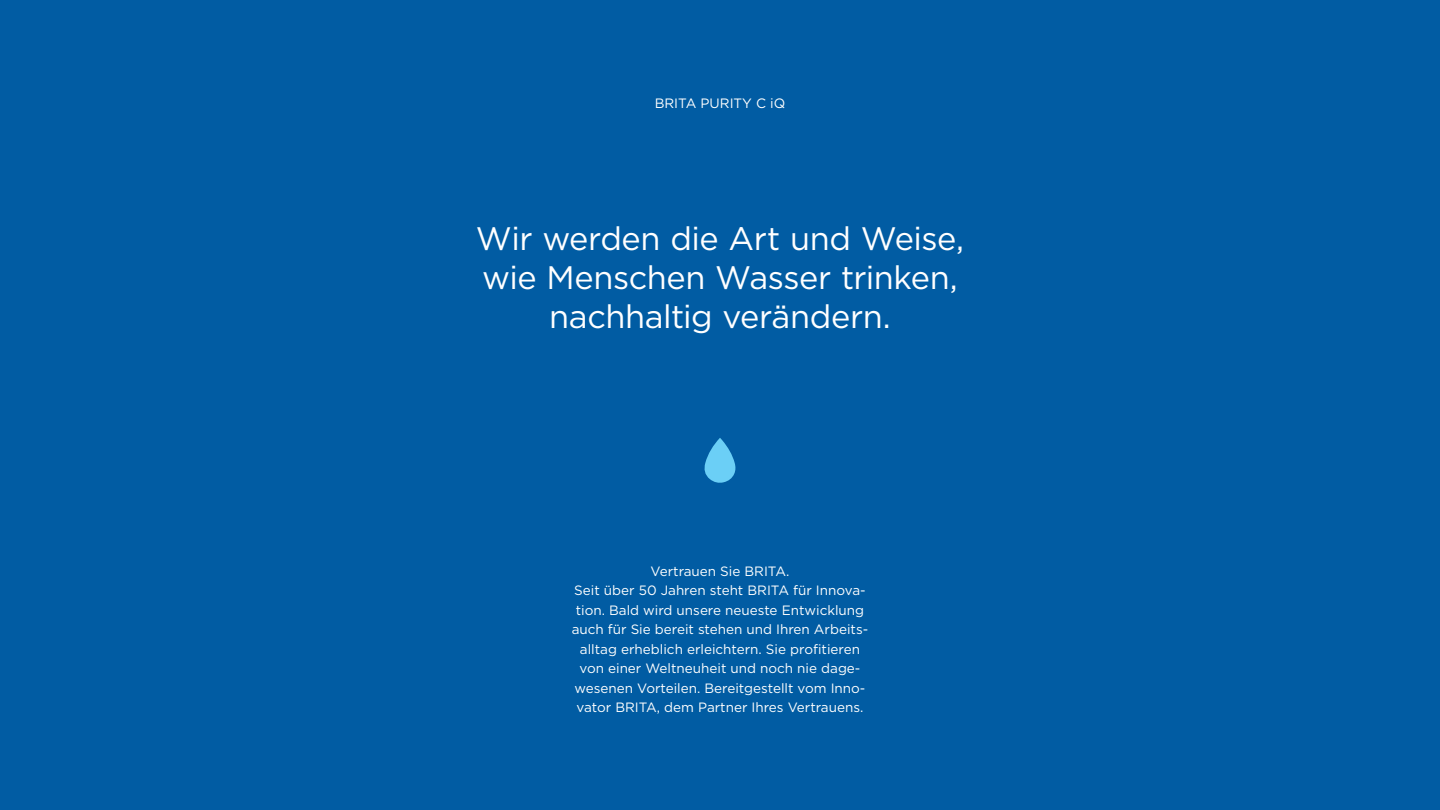
<style>
.page{position:relative;width:1440px;height:810px;background:#015ca3}
.page>*{position:absolute;margin:0;border:0;box-sizing:border-box;transform-origin:0 0}
.t1{font:32.55px/39px "Gotham";letter-spacing:-.015em;color:#fff;text-align:center}
.t2{font:13.58px "Gotham";color:#fff}
.t3{font:13.5px/19.5px "Gotham";color:#fff;text-align:center}
</style>
<div class="page">
<svg style="left:704px;top:438px;width:32px;height:45px"></svg>
<p class="t2" style="left:655px;top:95px;width:132px">BRITA PURITY C iQ</p>
<h1 class="t1" style="left:476px;top:218px;width:490px">Wir werden die Art und Weise, wie Menschen Wasser trinken, nachhaltig verändern.</h1>
<p class="t3" style="left:572px;top:561px;width:298px">Vertrauen Sie BRITA.<br>Seit über 50 Jahren steht BRITA für Innova&shy;tion. Bald wird unsere neueste Entwicklung auch für Sie bereit stehen und Ihren Arbeits&shy;alltag erheblich erleichtern. Sie profitieren von einer Weltneuheit und noch nie dage&shy;wesenen Vorteilen. Bereitgestellt vom Inno&shy;vator BRITA, dem Partner Ihres Vertrauens.</p>
</div>
